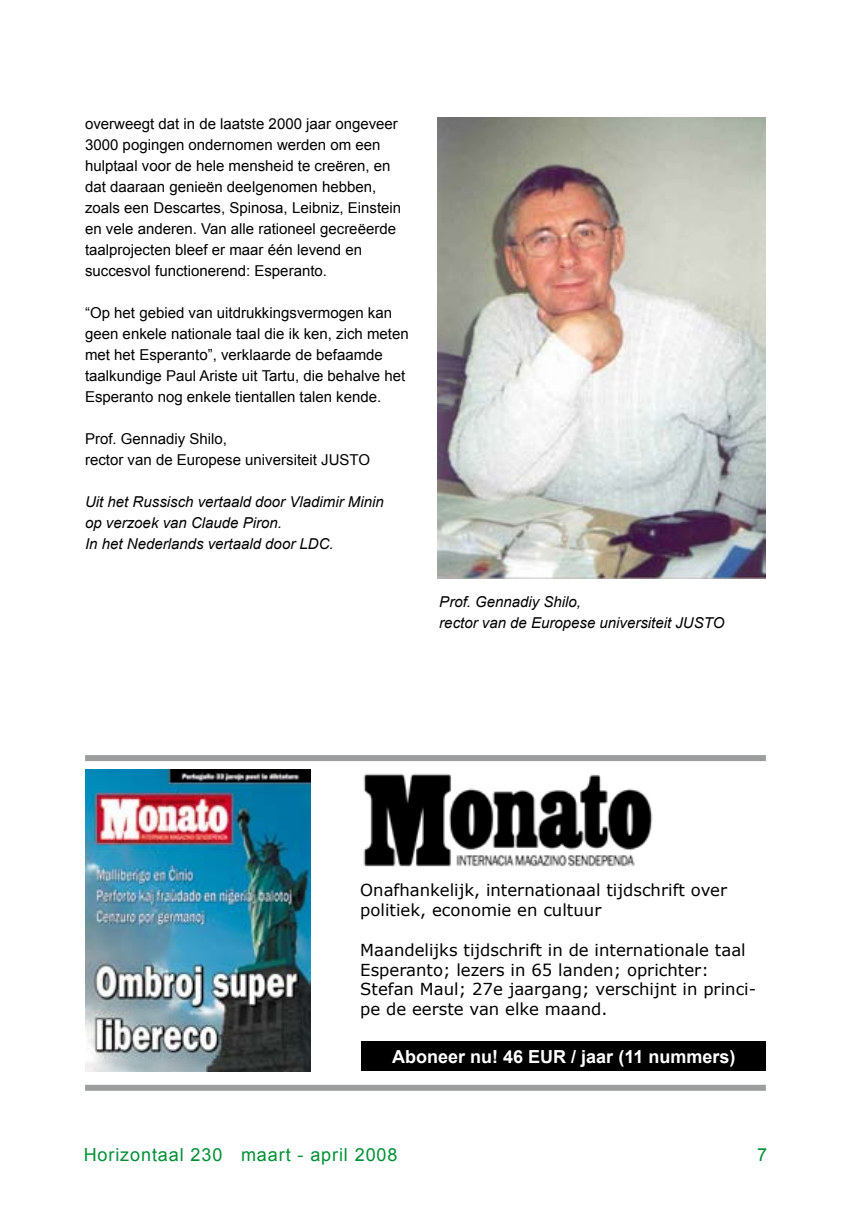
<style>
.page{position:relative;width:851px;height:1212px;background:#fff}
.page>*{position:absolute;margin:0;border:0;box-sizing:border-box;transform-origin:0 0}
.t1{font:700 18px "Arial";color:#fff}
.t2{font:18px "Arial";letter-spacing:.05em;color:#009036}
.t3{font:16.5px/19.8px "Verdana";color:#000}
.t4{font:15px/21px "Arial";color:#000}
.t5{font:italic 15px/21px "Arial";color:#000}
</style>
<div class="page">
<div style="left:85px;top:755px;width:680px;height:6px;background:#9c9d9f"></div>
<div style="left:85px;top:1085px;width:680px;height:6px;background:#9c9d9f"></div>
<div style="left:361px;top:1041px;width:404px;height:30px;background:#000"></div>
<img style="left:363px;top:773px;width:290px;height:94px">
<img style="left:85px;top:770px;width:226px;height:301px">
<img style="left:437px;top:118px;width:328px;height:460px">
<p class="t4" style="left:85px;top:113px;width:317px">overweegt dat in de laatste 2000 jaar ongeveer 3000 pogingen ondernomen werden om een hulptaal voor de hele mensheid te creëren, en dat daaraan genieën deelgenomen hebben, zoals een Descartes, Spinosa, Leibniz, Einstein en vele anderen. Van alle rationeel gecreëerde taalprojecten bleef er maar één levend en succesvol functionerend: Esperanto.</p>
<p class="t4" style="left:85px;top:302px;width:325px">“Op het gebied van uitdrukkingsvermogen kan geen enkele nationale taal die ik ken, zich meten met het Esperanto”, verklaarde de befaamde taalkundige Paul Ariste uit Tartu, die behalve het Esperanto nog enkele tientallen talen kende.</p>
<p class="t4" style="left:85px;top:428px;width:286px">Prof. Gennadiy Shilo,<br>rector van de Europese universiteit JUSTO</p>
<p class="t5" style="left:85px;top:491px;width:300px">Uit het Russisch vertaald door Vladimir Minin op verzoek van Claude Piron.<br>In het Nederlands vertaald door LDC.</p>
<p class="t5" style="left:439px;top:591px;width:286px">Prof. Gennadiy Shilo,<br>rector van de Europese universiteit JUSTO</p>
<p class="t3" style="left:360px;top:880px;width:368px">Onafhankelijk, internationaal tijdschrift over politiek, economie en cultuur</p>
<p class="t3" style="left:360px;top:939px;width:397px">Maandelijks tijdschrift in de internationale taal Esperanto; lezers in 65 landen; oprichter:<br>Stefan Maul; 27e jaargang; verschijnt in princi&shy;pe de eerste van elke maand.</p>
<p class="t1" style="left:392px;top:1044px;width:345px">Aboneer nu! 46 EUR / jaar (11 nummers)</p>
<p class="t2" style="left:84px;top:1143px;width:315px">Horizontaal 230 maart - april 2008</p>
<p class="t2" style="left:757px;top:1143px;width:12px">7</p>
</div>
